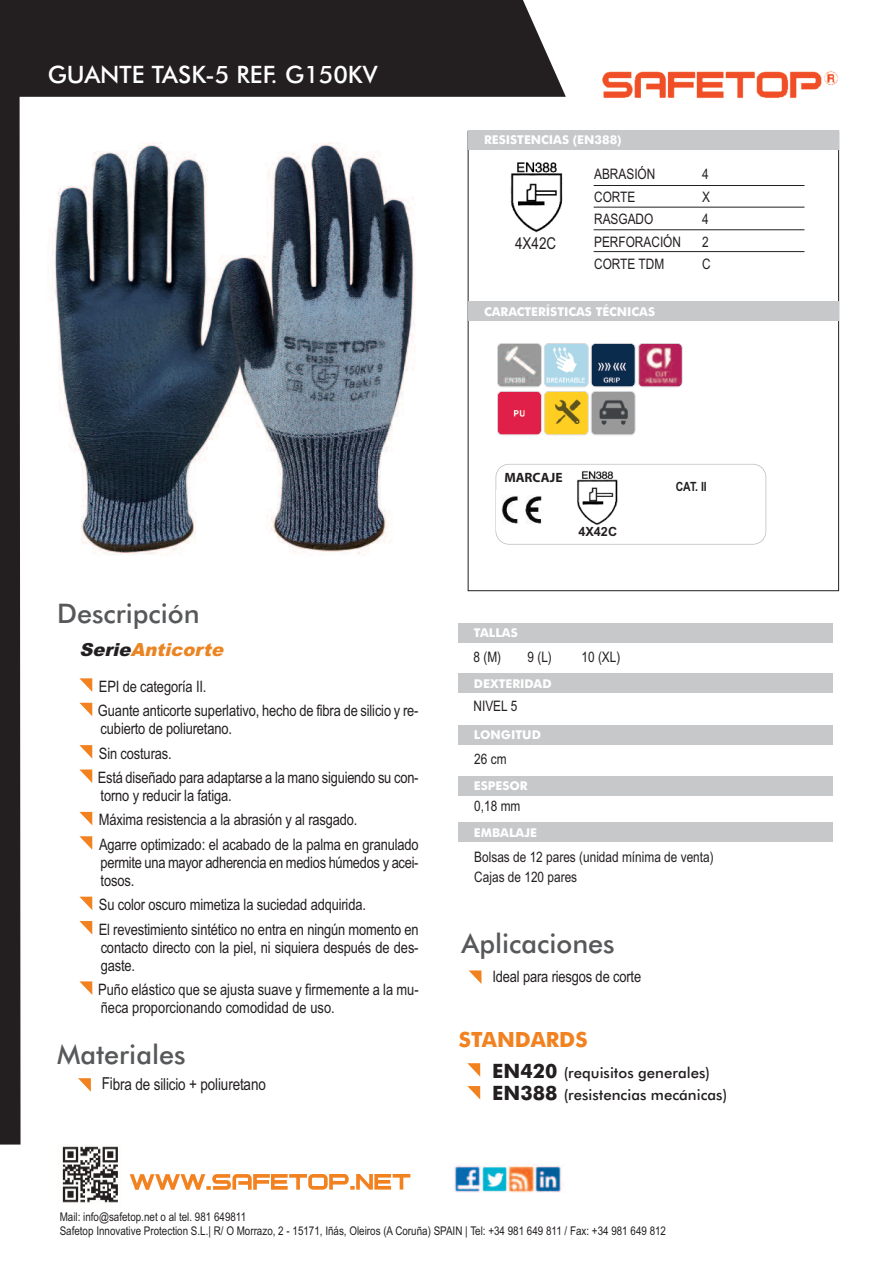
<style>
.page{position:relative;width:893px;height:1263px;background:#fff}
.page>*{position:absolute;margin:0;border:0;box-sizing:border-box;transform-origin:0 0}
.t1{font:500 27px "Futura BT";color:#57585a}
.t2{font:500 24px "Futura BT";color:#fff}
.t3{font:700 21px "Futura BT";color:#f28120}
.t4{font:italic 900 18px "Arial";color:#eb8422}
.t5{font:16.5px "Arial Narrow";letter-spacing:-.01em;color:#231f20}
.t6{font:16.35px "Arial Narrow";color:#231f20}
.t7{font:15.75px/24.5px "Arial Narrow";letter-spacing:-.01em;color:#231f20}
.t8{font:500 15px/21.9px "Futura BT";color:#231f20}
.t9{font:14.4px/19.5px "Arial Narrow";color:#231f20}
.t10{font:700 13.5px "Myriad Pro";color:#231f20}
.t11{font:700 12.75px "Arial Narrow";color:#231f20}
.t12{font:700 12.75px "Arial";color:#231f20}
.t13{font:700 12.15px "Futura BT";color:#fff}
.t14{font:12px/14.2px "Arial Narrow";color:#231f20}
.s1{color:#231f20}
.s2{font-weight:700;font-size:19.8px}
</style>
<div class="page">
<img style="left:49px;top:142px;width:366px;height:413px">
<div style="left:21px;top:0;width:545px;height:97px;background:#231f20"></div>
<svg style="left:79px;top:678px;width:13px;height:14px"></svg>
<svg style="left:79px;top:703px;width:13px;height:13px"></svg>
<svg style="left:79px;top:745px;width:13px;height:14px"></svg>
<svg style="left:79px;top:769px;width:13px;height:14px"></svg>
<svg style="left:79px;top:836px;width:13px;height:14px"></svg>
<svg style="left:79px;top:812px;width:13px;height:13px"></svg>
<svg style="left:80px;top:897px;width:12px;height:13px"></svg>
<svg style="left:79px;top:921px;width:13px;height:13px"></svg>
<svg style="left:79px;top:981px;width:13px;height:14px"></svg>
<svg style="left:130px;top:1174px;width:280px;height:16px"></svg>
<img style="left:62px;top:1146px;width:56px;height:57px">
<img style="left:602px;top:71px;width:236px;height:27px">
<img style="left:454px;top:1164px;width:110px;height:29px">
<svg style="left:467px;top:1063px;width:13px;height:14px"></svg>
<svg style="left:467px;top:1086px;width:13px;height:13px"></svg>
<svg style="left:78px;top:1078px;width:13px;height:14px"></svg>
<div style="left:468px;top:130px;width:371px;height:20px;background:#c7c8ca"></div>
<div style="left:468px;top:302px;width:371px;height:19px;background:#c7c8ca"></div>
<div style="left:458px;top:623px;width:374px;height:19px;background:#c7c8ca"></div>
<div style="left:458px;top:725px;width:375px;height:20px;background:#c7c8ca"></div>
<div style="left:458px;top:776px;width:375px;height:19px;background:#c7c8ca"></div>
<div style="left:458px;top:822px;width:375px;height:20px;background:#c7c8ca"></div>
<svg style="left:469px;top:970px;width:12px;height:14px"></svg>
<div style="left:0;top:0;width:21px;height:1144px;background:#231f20"></div>
<img style="left:510px;top:162px;width:53px;height:71px">
<hr style="left:594px;top:185px;width:210px;height:1px;background:#231f20">
<hr style="left:594px;top:207px;width:210px;height:1px;background:#231f20">
<hr style="left:594px;top:229px;width:210px;height:1px;background:#231f20">
<hr style="left:594px;top:251px;width:210px;height:1px;background:#231f20">
<div style="left:458px;top:673px;width:374px;height:20px;background:#c7c8ca"></div>
<div style="left:495px;top:464px;width:271px;height:81px;border:2px solid #bcbdc0;border-radius:14px"></div>
<img style="left:577px;top:471px;width:41px;height:54px">
<div style="left:496px;top:490px;width:52px;height:41px;background:#fff"></div>
<img style="left:501px;top:496px;width:41px;height:28px">
<img style="left:639px;top:344px;width:43px;height:42px;border-radius:4px">
<div style="left:638px;top:343px;width:45px;height:44px;border:2px solid #d1d2d4;border-radius:5px"></div>
<img style="left:498px;top:344px;width:43px;height:42px;border-radius:4px">
<div style="left:497px;top:343px;width:45px;height:44px;border:2px solid #d1d2d4;border-radius:5px"></div>
<img style="left:545px;top:344px;width:43px;height:42px;border-radius:4px">
<div style="left:544px;top:343px;width:45px;height:44px;border:2px solid #d1d2d4;border-radius:5px"></div>
<img style="left:545px;top:392px;width:43px;height:42px;border-radius:4px">
<div style="left:544px;top:391px;width:45px;height:44px;border:2px solid #d1d2d4;border-radius:5px"></div>
<img style="left:591px;top:392px;width:44px;height:42px;border-radius:4px">
<div style="left:591px;top:391px;width:45px;height:44px;border:2px solid #d1d2d4;border-radius:5px"></div>
<img style="left:591px;top:344px;width:44px;height:42px;border-radius:4px">
<div style="left:591px;top:343px;width:45px;height:44px;border:2px solid #d1d2d4;border-radius:5px"></div>
<img style="left:498px;top:392px;width:43px;height:42px;border-radius:4px">
<div style="left:497px;top:391px;width:45px;height:44px;border:2px solid #d1d2d4;border-radius:5px"></div>
<h2 class="t2" style="left:48px;top:61px;width:331px">GUANTE TASK-5 REF. G150KV</h2>
<p class="t13" style="left:484px;top:133px;width:139px">RESISTENCIAS (EN388)</p>
<p class="t6" style="left:515px;top:234px;width:43px">4X42C</p>
<p class="t9" style="left:594px;top:164px;width:63px">ABRASIÓN</p>
<p class="t9" style="left:702px;top:164px;width:8px">4</p>
<p class="t9" style="left:594px;top:187px;width:43px">CORTE</p>
<p class="t9" style="left:702px;top:187px;width:9px">X</p>
<p class="t9" style="left:594px;top:209px;width:61px">RASGADO</p>
<p class="t9" style="left:702px;top:209px;width:8px">4</p>
<p class="t9" style="left:594px;top:232px;width:89px">PERFORACIÓN</p>
<p class="t9" style="left:702px;top:232px;width:8px">2</p>
<p class="t9" style="left:594px;top:254px;width:72px">CORTE TDM</p>
<p class="t9" style="left:702px;top:254px;width:10px">C</p>
<p class="t13" style="left:484px;top:304px;width:172px">CARACTERÍSTICAS TÉCNICAS</p>
<h1 class="t1" style="left:57px;top:598px;width:144px">Descripción</h1>
<p class="t4" style="left:79px;top:639px;width:151px"><span class="s1">Serie</span>Anticorte</p>
<p class="t7" style="left:98px;top:674px;width:322px">EPI de categoría II.<br>Guante anticorte superlativo, hecho de fibra de silicio y re-</p>
<p class="t7" style="left:98px;top:717px;width:322px">cubierto de poliuretano.<br>Sin costuras.<br>Está diseñado para adaptarse a la mano siguiendo su con-</p>
<p class="t7" style="left:99px;top:783px;width:321px">torno y reducir la fatiga.<br>Máxima resistencia a la abrasión y al rasgado.<br>Agarre optimizado: el acabado de la palma en granulado</p>
<p class="t7" style="left:101px;top:853px;width:319px;line-height:18px">permite una mayor adherencia en medios húmedos y acei&shy;tosos.</p>
<p class="t7" style="left:99px;top:892px;width:322px">Su color oscuro mimetiza la suciedad adquirida.<br>El revestimiento sintético no entra en ningún momento en</p>
<p class="t7" style="left:101px;top:938px;width:319px;line-height:18px">contacto directo con la piel, ni siquiera después de des&shy;gaste.</p>
<p class="t7" style="left:98px;top:980px;width:322px;line-height:18px">Puño elástico que se ajusta suave y firmemente a la mu&shy;ñeca proporcionando comodidad de uso.</p>
<h1 class="t1" style="left:57px;top:1039px;width:130px">Materiales</h1>
<p class="t5" style="left:102px;top:1074px;width:166px">Fibra de silicio + poliuretano</p>
<p class="t10" style="left:504px;top:472px;width:60px">MARCAJE</p>
<p class="t12" style="left:578px;top:524px;width:40px">4X42C</p>
<p class="t13" style="left:474px;top:626px;width:45px">TALLAS</p>
<p class="t9" style="left:473px;top:647px;width:29px">8 (M)</p>
<p class="t9" style="left:527px;top:647px;width:26px">9 (L)</p>
<p class="t9" style="left:581px;top:647px;width:40px">10 (XL)</p>
<p class="t13" style="left:474px;top:676px;width:79px">DEXTERIDAD</p>
<p class="t9" style="left:473px;top:696px;width:45px">NIVEL 5</p>
<p class="t13" style="left:474px;top:728px;width:69px">LONGITUD</p>
<p class="t11" style="left:676px;top:479px;width:33px">CAT. II</p>
<p class="t9" style="left:474px;top:749px;width:34px">26 cm</p>
<p class="t9" style="left:474px;top:797px;width:48px">0,18 mm</p>
<p class="t9" style="left:474px;top:847px;width:241px">Bolsas de 12 pares (unidad mínima de venta)<br>Cajas de 120 pares</p>
<p class="t13" style="left:474px;top:778px;width:55px">ESPESOR</p>
<p class="t13" style="left:474px;top:825px;width:65px">EMBALAJE</p>
<h1 class="t1" style="left:461px;top:928px;width:155px">Aplicaciones</h1>
<p class="t7" style="left:492px;top:964px;width:150px">Ideal para riesgos de corte</p>
<h3 class="t3" style="left:459px;top:1027px;width:130px">STANDARDS</h3>
<p class="t8" style="left:492px;top:1062px;width:236px"><span class="s2">EN420</span> (requisitos generales)<br><span class="s2">EN388</span> (resistencias mecánicas)</p>
<p class="t14" style="left:60px;top:1209px;width:608px">Mail: info@safetop.net o al tel. 981 649811<br>Safetop Innovative Protection S.L.| R/ O Morrazo, 2 - 15171, Iñás, Oleiros (A Coruña) SPAIN | Tel: +34 981 649 811 / Fax: +34 981 649 812</p>
</div>
